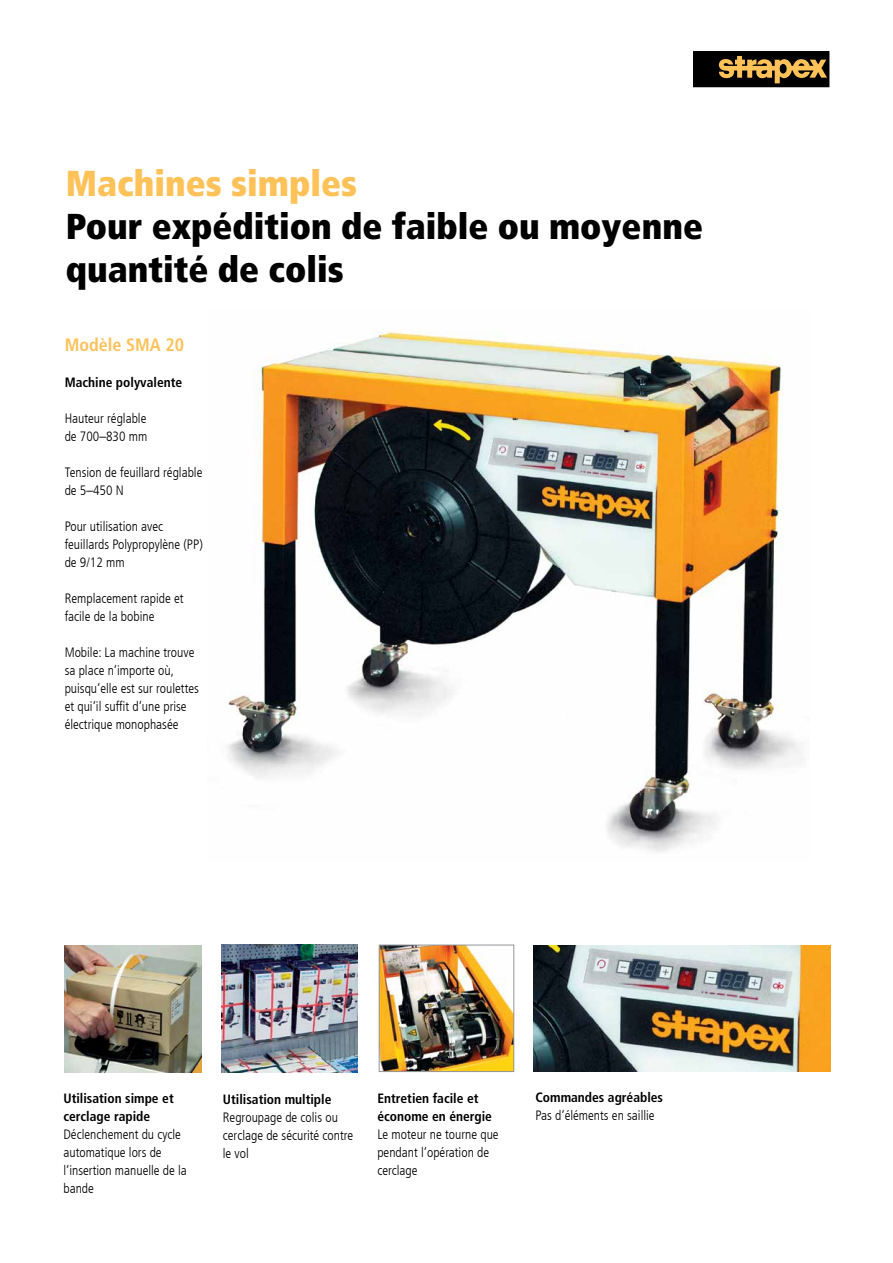
<style>
.page{position:relative;width:893px;height:1263px;background:#fff}
.page>*{position:absolute;margin:0;border:0;box-sizing:border-box;transform-origin:0 0}
.t1{font:900 condensed 36px "Frutiger LT Com";color:#000}
.t2{font:900 condensed 36px "Frutiger LT Com";color:#fec259}
.t3{font:700 condensed 18px "Frutiger LT Com";color:#fec259}
.t4{font:300 condensed 13.5px/18px "Frutiger LT Com";color:#000}
.t5{font:700 condensed 13.5px/18px "Frutiger LT Com";color:#000}
</style>
<div class="page">
<img style="left:64px;top:945px;width:137px;height:127px">
<img style="left:221px;top:945px;width:137px;height:128px">
<img style="left:227px;top:331px;width:577px;height:521px">
<img style="left:381px;top:947px;width:131px;height:123px">
<div style="left:379px;top:945px;width:135px;height:127px;border:1px solid #939598"></div>
<img style="left:534px;top:945px;width:297px;height:126px">
<div style="left:693px;top:51px;width:136px;height:36px;background:#000"></div>
<svg style="left:719px;top:56px;width:108px;height:27px"></svg>
<p class="t2" style="left:66px;top:161px;width:293px">Machines simples</p>
<p class="t1" style="left:66px;top:204px;width:639px">Pour expédition de faible ou moyenne</p>
<p class="t1" style="left:66px;top:248px;width:279px">quantité de colis</p>
<p class="t3" style="left:65px;top:334px;width:121px">Modèle SMA 20</p>
<p class="t5" style="left:65px;top:373px;width:119px">Machine polyvalente</p>
<p class="t4" style="left:65px;top:409px;width:84px">Hauteur réglable de 700–830 mm</p>
<p class="t4" style="left:65px;top:463px;width:139px">Tension de feuillard réglable</p>
<p class="t4" style="left:65px;top:481px;width:61px">de 5–450 N</p>
<p class="t4" style="left:65px;top:517px;width:100px">Pour utilisation avec</p>
<p class="t4" style="left:65px;top:535px;width:140px">feuillards Polypropylène (PP) de 9/12 mm</p>
<p class="t4" style="left:65px;top:589px;width:121px">Remplacement rapide et</p>
<p class="t4" style="left:65px;top:607px;width:91px">facile de la bobine</p>
<p class="t4" style="left:65px;top:643px;width:131px">Mobile: La machine trouve</p>
<p class="t4" style="left:65px;top:661px;width:136px">sa place n‘importe où, puisqu‘elle est sur roulettes et qui‘il suffit d‘une prise électrique monophasée</p>
<p class="t5" style="left:63px;top:1090px;width:112px">Utilisation simpe et cerclage rapide</p>
<p class="t4" style="left:63px;top:1126px;width:119px">Déclenchement du cycle</p>
<p class="t4" style="left:63px;top:1144px;width:125px">automatique lors de l‘insertion manuelle de la bande</p>
<p class="t5" style="left:223px;top:1091px;width:110px">Utilisation multiple</p>
<p class="t4" style="left:223px;top:1109px;width:132px">Regroupage de colis ou cerclage de sécurité contre le vol</p>
<p class="t5" style="left:377px;top:1090px;width:103px">Entretien facile et</p>
<p class="t5" style="left:377px;top:1108px;width:116px">économe en énergie</p>
<p class="t4" style="left:377px;top:1126px;width:123px">Le moteur ne tourne que pendant l‘opération de cerclage</p>
<p class="t5" style="left:535px;top:1088px;width:129px">Commandes agréables</p>
<p class="t4" style="left:535px;top:1106px;width:121px">Pas d‘éléments en saillie</p>
</div>
